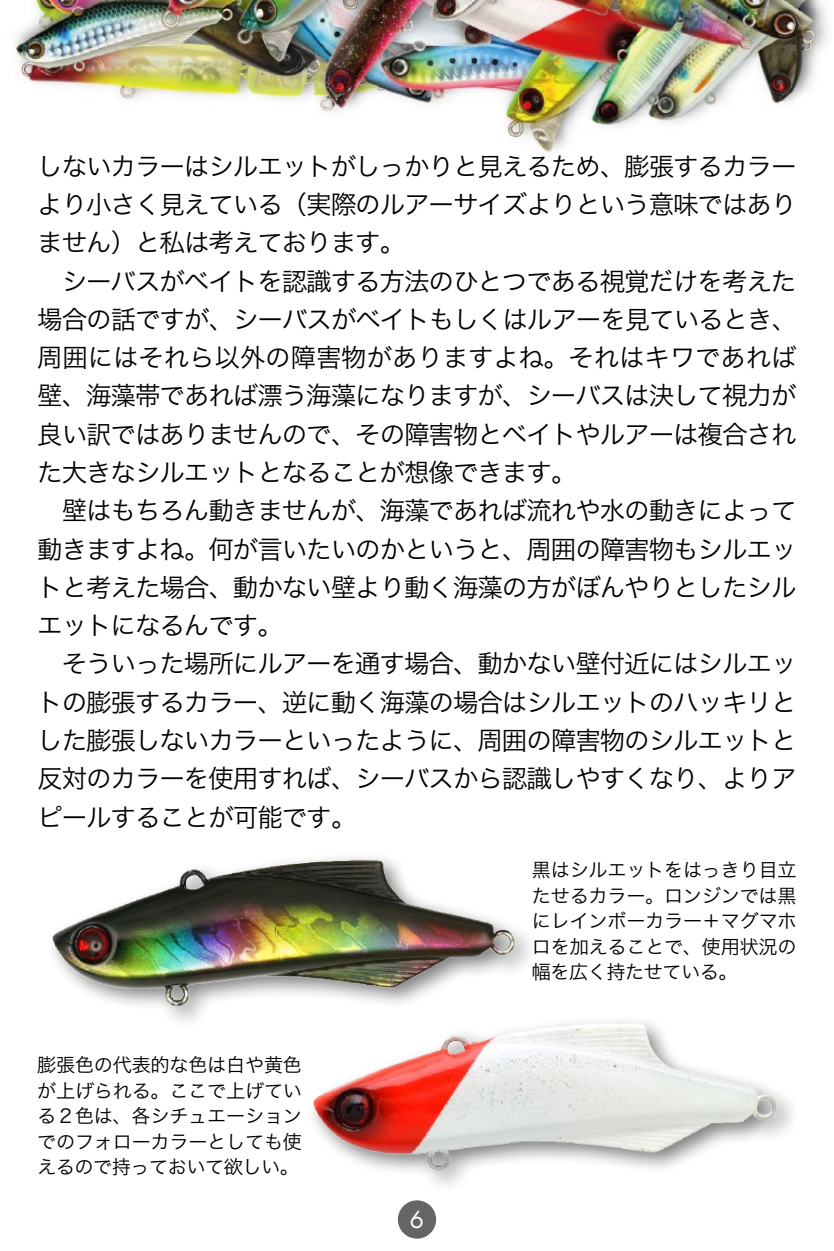
<style>
.page{position:relative;width:834px;height:1251px;background:#fff}
.page>*{position:absolute;margin:0;border:0;box-sizing:border-box;transform-origin:0 0}
.t1{font:25.5px/38.4px "Hira Kaku Pro W3";letter-spacing:-.04em;color:#000;text-align:justify}
.t2{font:23.1px "Futura";color:#fff}
.t3{font:19.2px/25.5px "Hira Kaku Pro W3";letter-spacing:-.015em;color:#000;text-align:justify}
</style>
<div class="page">
<img style="left:14px;top:0;width:814px;height:152px">
<div style="left:398px;top:1199px;width:38px;height:39px;background:#666464;border-radius:50%"></div>
<img style="left:52px;top:857px;width:479px;height:165px">
<img style="left:292px;top:1001px;width:501px;height:185px">
<p class="t1" style="left:37px;top:145px;width:760px">しないカラーはシルエットがしっかりと見えるため、膨張するカラーより小さく見えている（実際のルアーサイズよりという意味ではありません）と私は考えております。</p>
<p class="t1" style="left:37px;top:260px;width:761px;text-indent:24px">シーバスがベイトを認識する方法のひとつである視覚だけを考えた場合の話ですが、シーバスがベイトもしくはルアーを見ているとき、周囲にはそれら以外の障害物がありますよね。それはキワであれば壁、海藻帯であれば漂う海藻になりますが、シーバスは決して視力が良い訳ではありませんので、その障害物とベイトやルアーは複合された大きなシルエットとなることが想像できます。</p>
<p class="t1" style="left:37px;top:489px;width:760px;text-indent:24px">壁はもちろん動きませんが、海藻であれば流れや水の動きによって動きますよね。何が言いたいのかというと、周囲の障害物もシルエットと考えた場合、動かない壁より動く海藻の方がぼんやりとしたシルエットになるんです。</p>
<p class="t1" style="left:37px;top:642px;width:760px;text-indent:24px">そういった場所にルアーを通す場合、動かない壁付近にはシルエットの膨張するカラー、逆に動く海藻の場合はシルエットのハッキリとした膨張しないカラーといったように、周囲の障害物のシルエットと反対のカラーを使用すれば、シーバスから認識しやすくなり、よりアピールすることが可能です。</p>
<p class="t3" style="left:37px;top:1050px;width:266px">膨張色の代表的な色は白や黄色が上げられる。ここで上げている２色は、各シチュエーションでのフォローカラーとしても使えるので持っておいて欲しい。</p>
<p class="t2" style="left:410px;top:1203px;width:16px">6</p>
<p class="t3" style="left:531px;top:855px;width:266px">黒はシルエットをはっきり目立たせるカラー。ロンジンでは黒にレインボーカラー＋マグマホロを加えることで、使用状況の幅を広く持たせている。</p>
</div>
